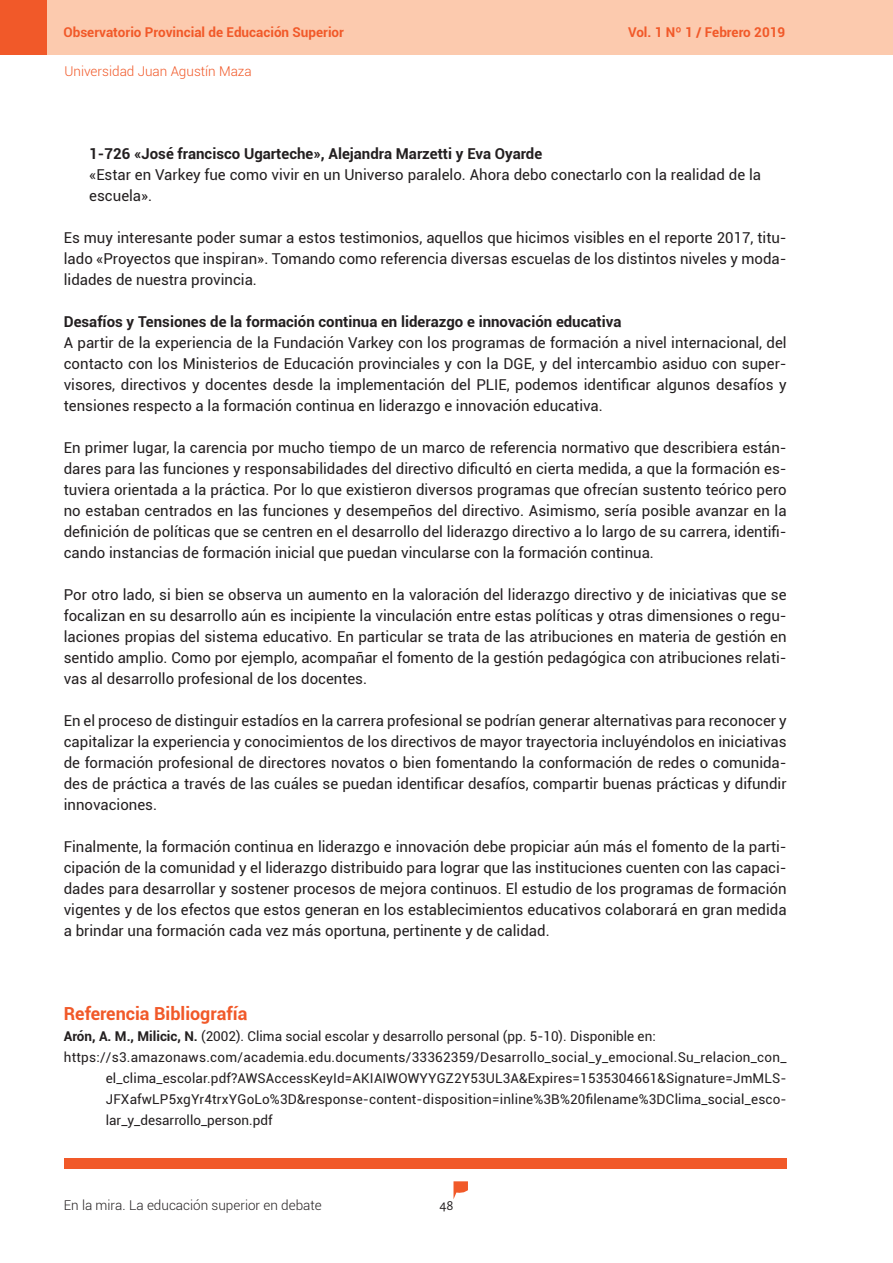
<style>
.page{position:relative;width:893px;height:1263px;background:#fff}
.page>*{position:absolute;margin:0;border:0;box-sizing:border-box;transform-origin:0 0}
.Título_Txt{font:700 18px "Roboto";color:#f15929}
.Txt_base{font:15px/21px "Roboto";color:#231f20;text-align:justify}
.Subtítulos{font:700 15px "Roboto";color:#231f20}
.Txt_base-2{font:700 15px "Roboto";color:#231f20}
.t1{font:15px "Alegreya Sans";color:#231f20}
.Bibliografía{font:13.5px/21px "Roboto";color:#231f20;text-align:justify}
.t2{font:700 13.5px "Roboto";color:#f15929}
.t3{font:300 13.5px "Roboto";color:#231f20}
.t4{font:300 13.5px "Roboto";color:#f15929}
.s1{font-weight:700}
</style>
<div class="page">
<svg style="left:453px;top:1181px;width:15px;height:18px"></svg>
<div style="left:47px;top:0;width:846px;height:54px;background:#fccaae"></div>
<div style="left:0;top:0;width:47px;height:54px;background:#f15929"></div>
<div style="left:64px;top:1158px;width:723px;height:10px;background:#f15929"></div>
<p class="t2" style="left:63px;top:23px;width:282px">Observatorio Provincial de Educación Superior</p>
<p class="t4" style="left:64px;top:61px;width:189px">Universidad Juan Agustín Maza</p>
<p class="t2" style="left:628px;top:23px;width:159px">Vol. 1 Nº 1 / Febrero 2019</p>
<p class="Txt_base-2" style="left:89px;top:143px;width:454px">1-726 «José francisco Ugarteche», Alejandra Marzetti y Eva Oyarde</p>
<p class="Txt_base" style="left:89px;top:164px;width:673px">«Estar en Varkey fue como vivir en un Universo paralelo. Ahora debo conectarlo con la realidad de la escuela».</p>
<p class="Txt_base" style="left:64px;top:227px;width:724px">Es muy interesante poder sumar a estos testimonios, aquellos que hicimos visibles en el reporte 2017, titu&shy;lado «Proyectos que inspiran». Tomando como referencia diversas escuelas de los distintos niveles y moda&shy;lidades de nuestra provincia.</p>
<p class="Subtítulos" style="left:64px;top:311px;width:559px">Desafíos y Tensiones de la formación continua en liderazgo e innovación educativa</p>
<p class="Txt_base" style="left:64px;top:332px;width:724px">A partir de la experiencia de la Fundación Varkey con los programas de formación a nivel internacional, del contacto con los Ministerios de Educación provinciales y con la DGE, y del intercambio asiduo con super&shy;visores, directivos y docentes desde la implementación del PLIE, podemos identificar algunos desafíos y tensiones respecto a la formación continua en liderazgo e innovación educativa.</p>
<p class="Txt_base" style="left:64px;top:437px;width:724px">En primer lugar, la carencia por mucho tiempo de un marco de referencia normativo que describiera están&shy;dares para las funciones y responsabilidades del directivo dificultó en cierta medida, a que la formación es&shy;tuviera orientada a la práctica. Por lo que existieron diversos programas que ofrecían sustento teórico pero no estaban centrados en las funciones y desempeños del directivo. Asimismo, sería posible avanzar en la definición de políticas que se centren en el desarrollo del liderazgo directivo a lo largo de su carrera, identifi&shy;cando instancias de formación inicial que puedan vincularse con la formación continua.</p>
<p class="Txt_base" style="left:64px;top:584px;width:724px">Por otro lado, si bien se observa un aumento en la valoración del liderazgo directivo y de iniciativas que se focalizan en su desarrollo aún es incipiente la vinculación entre estas políticas y otras dimensiones o regu&shy;laciones propias del sistema educativo. En particular se trata de las atribuciones en materia de gestión en sentido amplio. Como por ejemplo, acompañar el fomento de la gestión pedagógica con atribuciones relati&shy;vas al desarrollo profesional de los docentes.</p>
<p class="Txt_base" style="left:64px;top:710px;width:724px">En el proceso de distinguir estadíos en la carrera profesional se podrían generar alternativas para reconocer y capitalizar la experiencia y conocimientos de los directivos de mayor trayectoria incluyéndolos en iniciativas de formación profesional de directores novatos o bien fomentando la conformación de redes o comunida&shy;des de práctica a través de las cuáles se puedan identificar desafíos, compartir buenas prácticas y difundir innovaciones.</p>
<p class="Txt_base" style="left:64px;top:836px;width:724px">Finalmente, la formación continua en liderazgo e innovación debe propiciar aún más el fomento de la parti&shy;cipación de la comunidad y el liderazgo distribuido para lograr que las instituciones cuenten con las capaci&shy;dades para desarrollar y sostener procesos de mejora continuos. El estudio de los programas de formación vigentes y de los efectos que estos generan en los establecimientos educativos colaborará en gran medida a brindar una formación cada vez más oportuna, pertinente y de calidad.</p>
<p class="Título_Txt" style="left:64px;top:1001px;width:185px">Referencia Bibliografía</p>
<p class="Bibliografía" style="left:64px;top:1025px;width:593px"><span class="s1">Arón, A. M., Milicic, N.</span> (2002). Clima social escolar y desarrollo personal (pp. 5-10). Disponible en:</p>
<p class="Bibliografía" style="left:106px;top:1046px;width:682px;text-indent:-42px">https://s3.amazonaws.com/academia.edu.documents/33362359/Desarrollo_social_y_emocional.Su_relacion_con_ el_clima_escolar.pdf?AWSAccessKeyId=AKIAIWOWYYGZ2Y53UL3A&amp;Expires=1535304661&amp;Signature=JmMLS-JFXafwLP5xgYr4trxYGoLo%3D&amp;response-content-disposition=inline%3B%20filename%3DClima_social_esco&shy;lar_y_desarrollo_person.pdf</p>
<p class="t3" style="left:64px;top:1196px;width:260px">En la mira. La educación superior en debate</p>
<p class="t1" style="left:439px;top:1195px;width:16px">48</p>
</div>
